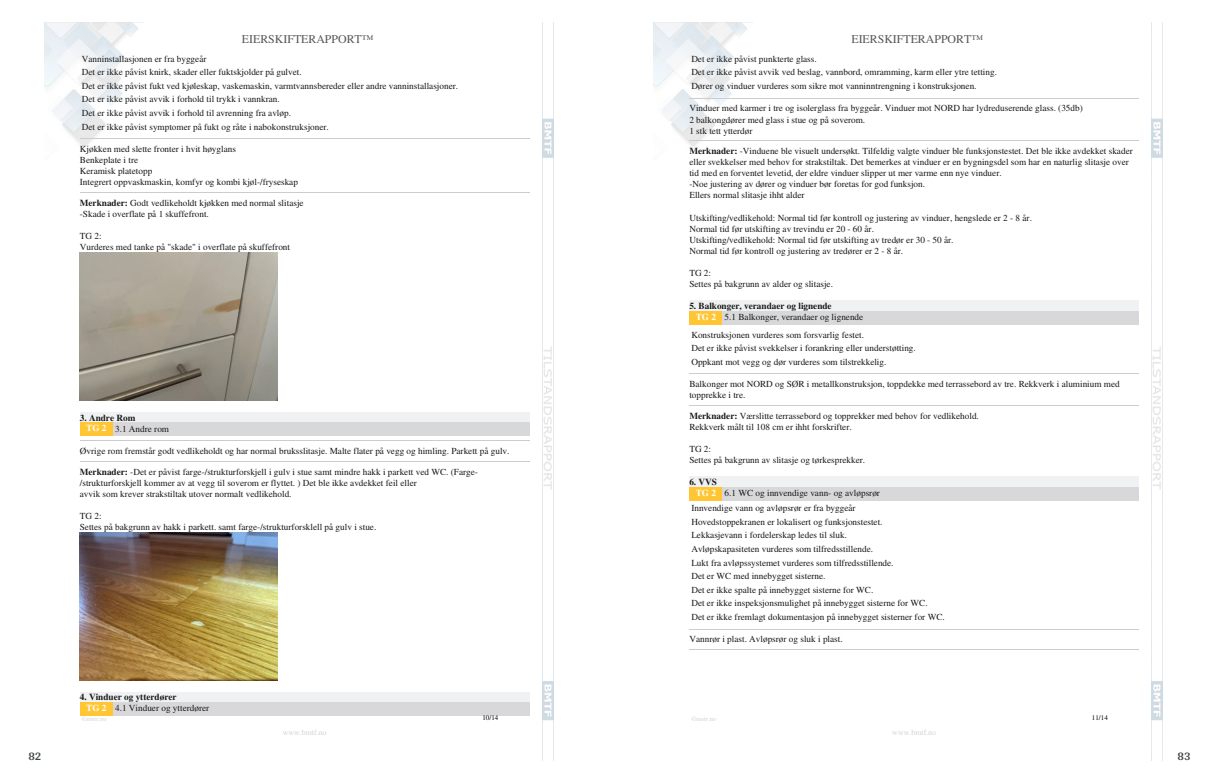
<style>
.page{position:relative;width:1219px;height:782px;background:#fff}
.page>*{position:absolute;margin:0;border:0;box-sizing:border-box;transform-origin:0 0}
.t1{font:700 12px "Arya";color:#414749}
.t2{font:11.9px "Times";color:#575757}
.t3{font:9.2px/13.6px "Times";color:#191919}
.t4{font:7.9px "Times";color:#d2d3d4}
.t5{font:7px "Times";color:#000}
.t6{font:6.6px "Times";color:#d2d3d4}
.s1{font-weight:700}
.s2{font-weight:700;color:#fff}
</style>
<div class="page">
<img style="left:44px;top:22px;width:99px;height:126px">
<img style="left:542px;top:22px;width:11px;height:738px">
<hr style="left:80px;top:139px;width:450px;height:1px;background:#ccc">
<hr style="left:80px;top:192px;width:450px;height:1px;background:#ccc">
<img style="left:80px;top:252px;width:197px;height:149px">
<div style="left:80px;top:411px;width:450px;height:11px;background:#eff1f2"></div>
<div style="left:80px;top:422px;width:33px;height:14px;background:#ffc533"></div>
<div style="left:113px;top:422px;width:417px;height:14px;background:#d8d8da"></div>
<hr style="left:80px;top:440px;width:450px;height:1px;background:#ccc">
<hr style="left:80px;top:461px;width:450px;height:1px;background:#ccc">
<img style="left:80px;top:532px;width:197px;height:148px">
<div style="left:80px;top:691px;width:450px;height:11px;background:#eff1f2"></div>
<div style="left:80px;top:702px;width:33px;height:13px;background:#ffc533"></div>
<div style="left:113px;top:702px;width:417px;height:13px;background:#d8d8da"></div>
<img style="left:654px;top:22px;width:99px;height:126px">
<img style="left:1152px;top:22px;width:11px;height:738px">
<hr style="left:689px;top:98px;width:450px;height:1px;background:#ccc">
<hr style="left:689px;top:140px;width:450px;height:1px;background:#ccc">
<div style="left:689px;top:300px;width:450px;height:11px;background:#eff1f2"></div>
<div style="left:689px;top:311px;width:33px;height:13px;background:#ffc533"></div>
<div style="left:722px;top:311px;width:417px;height:13px;background:#d8d8da"></div>
<hr style="left:689px;top:373px;width:450px;height:1px;background:#ccc">
<hr style="left:689px;top:405px;width:450px;height:1px;background:#ccc">
<div style="left:689px;top:476px;width:450px;height:11px;background:#eff1f2"></div>
<div style="left:689px;top:487px;width:33px;height:13px;background:#ffc533"></div>
<div style="left:722px;top:487px;width:417px;height:13px;background:#d8d8da"></div>
<hr style="left:689px;top:628px;width:450px;height:1px;background:#ccc">
<hr style="left:689px;top:649px;width:450px;height:1px;background:#ccc">
<p class="t2" style="left:242px;top:32px;width:133px">EIERSKIFTERAPPORT™</p>
<p class="t3" style="left:82px;top:52px;width:378px">Vanninstallasjonen er fra byggeår<br>Det er ikke påvist knirk, skader eller fuktskjolder på gulvet.<br>Det er ikke påvist fukt ved kjøleskap, vaskemaskin, varmtvannsbereder eller andre vanninstallasjoner.<br>Det er ikke påvist avvik i forhold til trykk i vannkran.<br>Det er ikke påvist avvik i forhold til avrenning fra avløp.<br>Det er ikke påvist symptomer på fukt og råte i nabokonstruksjoner.</p>
<p class="t3" style="left:80px;top:143px;width:220px;line-height:11px">Kjøkken med slette fronter i hvit høyglans<br>Benkeplate i tre<br>Keramisk platetopp<br>Integrert oppvaskmaskin, komfyr og kombi kjøl-/fryseskap</p>
<p class="t3" style="left:80px;top:197px;width:225px;line-height:11.1px"><span class="s1">Merknader:</span> Godt vedlikeholdt kjøkken med normal slitasje -Skade i overflate på 1 skuffefront.</p>
<p class="t3" style="left:80px;top:230px;width:212px;line-height:11px">TG 2:<br>Vurderes med tanke på "skade" i overflate på skuffefront</p>
<p class="t3" style="left:86px;top:412px;width:84px;line-height:11px;text-indent:-6px"><span class="s1">3. Andre Rom<br></span><span class="s2">TG 2</span> 3.1 Andre rom</p>
<p class="t3" style="left:80px;top:444px;width:431px">Øvrige rom fremstår godt vedlikeholdt og har normal bruksslitasje. Malte flater på vegg og himling. Parkett på gulv.</p>
<p class="t3" style="left:80px;top:465px;width:400px;line-height:11px"><span class="s1">Merknader:</span> -Det er påvist farge-/strukturforskjell i gulv i stue samt mindre hakk i parkett ved WC. (Farge-/strukturforskjell kommer av at vegg til soverom er flyttet. ) Det ble ikke avdekket feil eller<br>avvik som krever strakstiltak utover normalt vedlikehold.</p>
<p class="t3" style="left:80px;top:510px;width:298px;line-height:11px">TG 2:<br>Settes på bakgrunn av hakk i parkett. samt farge-/strukturforsklell på gulv i stue.</p>
<h1 class="t1" style="left:28px;top:749px;width:15px">82</h1>
<p class="t3" style="left:86px;top:691px;width:125px;line-height:11px;text-indent:-6px"><span class="s1">4. Vinduer og ytterdører<br></span><span class="s2">TG 2</span> 4.1 Vinduer og ytterdører</p>
<p class="t6" style="left:82px;top:714px;width:26px">©mstr.no</p>
<p class="t4" style="left:283px;top:727px;width:45px">www.bmtf.no</p>
<p class="t5" style="left:482px;top:713px;width:17px">10/14</p>
<p class="t2" style="left:851px;top:32px;width:133px">EIERSKIFTERAPPORT™</p>
<p class="t3" style="left:691px;top:52px;width:307px">Det er ikke påvist punkterte glass.<br>Det er ikke påvist avvik ved beslag, vannbord, omramming, karm eller ytre tetting.<br>Dører og vinduer vurderes som sikre mot vanninntrengning i konstruksjonen.</p>
<p class="t3" style="left:689px;top:103px;width:395px;line-height:11px">Vinduer med karmer i tre og isolerglass fra byggeår. Vinduer mot NORD har lydreduserende glass. (35db)<br>2 balkongdører med glass i stue og på soverom.<br>1 stk tett ytterdør</p>
<p class="t3" style="left:689px;top:145px;width:445px;line-height:11.1px"><span class="s1">Merknader:</span> -Vinduene ble visuelt undersøkt. Tilfeldig valgte vinduer ble funksjonstestet. Det ble ikke avdekket skader eller svekkelser med behov for strakstiltak. Det bemerkes at vinduer er en bygningsdel som har en naturlig slitasje over tid med en forventet levetid, der eldre vinduer slipper ut mer varme enn nye vinduer.<br>-Noe justering av dører og vinduer bør foretas for god funksjon.<br>Ellers normal slitasje ihht alder</p>
<p class="t3" style="left:689px;top:212px;width:344px;line-height:11.1px">Utskifting/vedlikehold: Normal tid før kontroll og justering av vinduer, hengslede er 2 - 8 år.<br>Normal tid før utskifting av trevindu er 20 - 60 år.<br>Utskifting/vedlikehold: Normal tid før utskifting av tredør er 30 - 50 år.<br>Normal tid før kontroll og justering av tredører er 2 - 8 år.</p>
<p class="t3" style="left:689px;top:267px;width:145px;line-height:11px">TG 2:<br>Settes på bakgrunn av alder og slitasje.</p>
<p class="t3" style="left:696px;top:300px;width:169px;line-height:11px;text-indent:-6px"><span class="s1">5. Balkonger, verandaer og lignende<br></span><span class="s2">TG 2</span> 5.1 Balkonger, verandaer og lignende</p>
<p class="t3" style="left:691px;top:327px;width:226px">Konstruksjonen vurderes som forsvarlig festet.<br>Det er ikke påvist svekkelser i forankring eller understøtting.<br>Oppkant mot vegg og dør vurderes som tilstrekkelig.</p>
<p class="t3" style="left:689px;top:378px;width:432px;line-height:11px">Balkonger mot NORD og SØR i metallkonstruksjon, toppdekke med terrassebord av tre. Rekkverk i aluminium med topprekke i tre.</p>
<p class="t3" style="left:689px;top:410px;width:291px;line-height:11.1px"><span class="s1">Merknader:</span> Værslitte terrassebord og topprekker med behov for vedlikehold.<br>Rekkverk målt til 108 cm er ihht forskrifter.</p>
<p class="t3" style="left:689px;top:443px;width:177px;line-height:11px">TG 2:<br>Settes på bakgrunn av slitasje og tørkesprekker.</p>
<p class="t3" style="left:696px;top:476px;width:186px;line-height:11px;text-indent:-6px"><span class="s1">6. VVS<br></span><span class="s2">TG 2</span> 6.1 WC og innvendige vann- og avløpsrør</p>
<p class="t3" style="left:691px;top:501px;width:255px">Innvendige vann og avløpsrør er fra byggeår<br>Hovedstoppekranen er lokalisert og funksjonstestet.<br>Lekkasjevann i fordelerskap ledes til sluk.<br>Avløpskapasiteten vurderes som tilfredsstillende.<br>Lukt fra avløpssystemet vurderes som tilfredsstillende.<br>Det er WC med innebygget sisterne.<br>Det er ikke spalte på innebygget sisterne for WC.<br>Det er ikke inspeksjonsmulighet på innebygget sisterne for WC.<br>Det er ikke fremlagt dokumentasjon på innebygget sisterner for WC.</p>
<p class="t3" style="left:689px;top:632px;width:155px">Vannrør i plast. Avløpsrør og sluk i plast.</p>
<p class="t6" style="left:691px;top:714px;width:26px">©mstr.no</p>
<p class="t4" style="left:892px;top:727px;width:45px">www.bmtf.no</p>
<p class="t5" style="left:1092px;top:713px;width:17px">11/14</p>
<h1 class="t1" style="left:1177px;top:749px;width:15px">83</h1>
</div>
